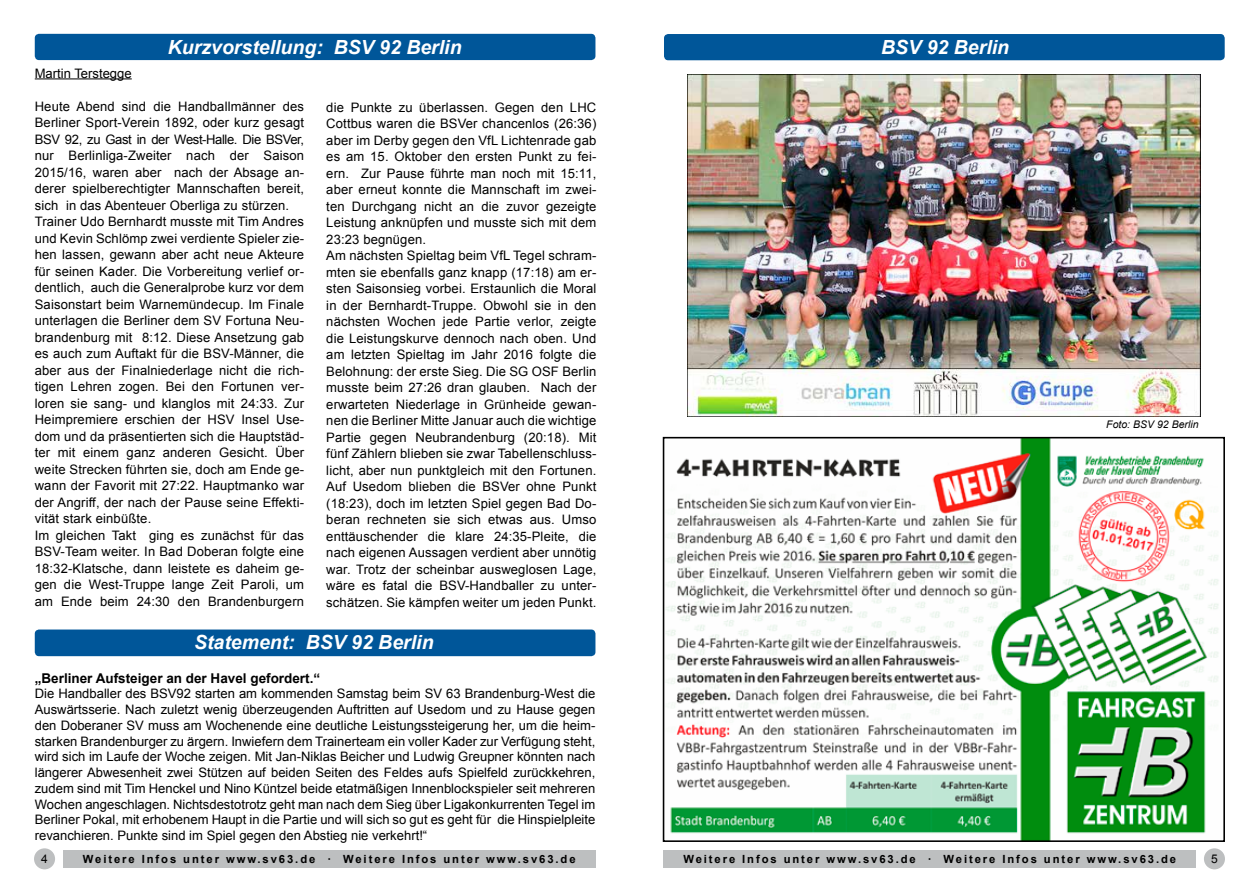
<style>
.page{position:relative;width:1259px;height:893px;background:#fff}
.page>*{position:absolute;margin:0;border:0;box-sizing:border-box;transform-origin:0 0}
.t1{font:italic 700 19.5px "Arial";color:#fff}
.t2{font:700 13.5px "Arial";color:#000}
.t3{font:13.05px/16.5px "Arial";letter-spacing:.01em;color:#000}
.t4{font:12px "Arial";color:#000}
.t5{font:700 11.25px "Arial";letter-spacing:.17em;color:#000}
.t6{font:italic 10.5px "Arial";color:#000}
</style>
<div class="page">
<div style="left:63px;top:850px;width:532px;height:17px;background:#bdbfc0"></div>
<div style="left:663px;top:850px;width:533px;height:17px;background:#bdbfc0"></div>
<div style="left:664px;top:34px;width:560px;height:26px;background:#005699;border-radius:4px"></div>
<div style="left:35px;top:34px;width:560px;height:26px;background:#005699;border-radius:4px"></div>
<div style="left:35px;top:629px;width:560px;height:27px;background:#005699;border-radius:4px"></div>
<div style="left:34px;top:848px;width:21px;height:21px;background:#bdbfc0;border-radius:50%"></div>
<div style="left:1204px;top:848px;width:21px;height:21px;background:#bdbfc0;border-radius:50%"></div>
<hr style="left:35px;top:78px;width:97px;height:1px;background:#000">
<img style="left:666px;top:440px;width:553px;height:399px">
<div style="left:663px;top:437px;width:562px;height:405px;border:2px solid #000"></div>
<img style="left:687px;top:75px;width:513px;height:342px">
<h1 class="t1" style="left:168px;top:35px;width:295px">Kurzvorstellung: BSV 92 Berlin</h1>
<h1 class="t1" style="left:881px;top:34px;width:129px">BSV 92 Berlin</h1>
<p class="t3" style="left:35px;top:65px;width:98px">Martin Terstegge</p>
<p class="t3" style="left:35px;top:98px;width:271px">Heute Abend sind die Handballmänner des Berliner Sport-Verein 1892, oder kurz gesagt BSV 92, zu Gast in der West-Halle. Die BSVer, nur Berlinliga-Zweiter nach der Saison 2015/16, waren aber nach der Absage an&shy;derer spielberechtigter Mannschaften bereit, sich in das Abenteuer Oberliga zu stürzen.<br>Trainer Udo Bernhardt musste mit Tim Andres und Kevin Schlömp zwei verdiente Spieler zie&shy;hen lassen, gewann aber acht neue Akteure für seinen Kader. Die Vorbereitung verlief or&shy;dentlich, auch die Generalprobe kurz vor dem Saisonstart beim Warnemündecup. Im Finale unterlagen die Berliner dem SV Fortuna Neu&shy;brandenburg mit 8:12. Diese Ansetzung gab es auch zum Auftakt für die BSV-Männer, die aber aus der Finalniederlage nicht die rich&shy;tigen Lehren zogen. Bei den Fortunen ver&shy;loren sie sang- und klanglos mit 24:33. Zur Heimpremiere erschien der HSV Insel Use&shy;dom und da präsentierten sich die Hauptstäd&shy;ter mit einem ganz anderen Gesicht. Über weite Strecken führten sie, doch am Ende ge&shy;wann der Favorit mit 27:22. Hauptmanko war der Angriff, der nach der Pause seine Effekti&shy;vität stark einbüßte.<br>Im gleichen Takt ging es zunächst für das BSV-Team weiter. In Bad Doberan folgte eine 18:32-Klatsche, dann leistete es daheim ge&shy;gen die West-Truppe lange Zeit Paroli, um am Ende beim 24:30 den Brandenburgern</p>
<p class="t3" style="left:326px;top:99px;width:271px">die Punkte zu überlassen. Gegen den LHC Cottbus waren die BSVer chancenlos (26:36) aber im Derby gegen den VfL Lichtenrade gab es am 15. Oktober den ersten Punkt zu fei&shy;ern. Zur Pause führte man noch mit 15:11, aber erneut konnte die Mannschaft im zwei&shy;ten Durchgang nicht an die zuvor gezeigte Leistung anknüpfen und musste sich mit dem 23:23 begnügen.<br>Am nächsten Spieltag beim VfL Tegel schram&shy;mten sie ebenfalls ganz knapp (17:18) am er&shy;sten Saisonsieg vorbei. Erstaunlich die Moral in der Bernhardt-Truppe. Obwohl sie in den nächsten Wochen jede Partie verlor, zeigte die Leistungskurve dennoch nach oben. Und am letzten Spieltag im Jahr 2016 folgte die Belohnung: der erste Sieg. Die SG OSF Berlin musste beim 27:26 dran glauben. Nach der erwarteten Niederlage in Grünheide gewan&shy;nen die Berliner Mitte Januar auch die wichtige Partie gegen Neubrandenburg (20:18). Mit fünf Zählern blieben sie zwar Tabellenschluss&shy;licht, aber nun punktgleich mit den Fortunen.<br>Auf Usedom blieben die BSVer ohne Punkt (18:23), doch im letzten Spiel gegen Bad Do&shy;beran rechneten sie sich etwas aus. Umso enttäuschender die klare 24:35-Pleite, die nach eigenen Aussagen verdient aber unnötig war. Trotz der scheinbar ausweglosen Lage, wäre es fatal die BSV-Handballer zu unter&shy;schätzen. Sie kämpfen weiter um jeden Punkt.</p>
<h1 class="t1" style="left:194px;top:629px;width:241px">Statement: BSV 92 Berlin</h1>
<p class="t2" style="left:35px;top:669px;width:287px">„Berliner Aufsteiger an der Havel gefordert.“</p>
<p class="t3" style="left:35px;top:686px;width:562px;line-height:15.8px;text-align:justify">Die Handballer des BSV92 starten am kommenden Samstag beim SV 63 Brandenburg-West die Auswärtsserie. Nach zuletzt wenig überzeugenden Auftritten auf Usedom und zu Hause gegen den Doberaner SV muss am Wochenende eine deutliche Leistungssteigerung her, um die heim&shy;starken Brandenburger zu ärgern. Inwiefern dem Trainerteam ein voller Kader zur Verfügung steht, wird sich im Laufe der Woche zeigen. Mit Jan-Niklas Beicher und Ludwig Greupner könnten nach längerer Abwesenheit zwei Stützen auf beiden Seiten des Feldes aufs Spielfeld zurückkehren, zudem sind mit Tim Henckel und Nino Küntzel beide etatmäßigen Innenblockspieler seit mehreren Wochen angeschlagen. Nichtsdestotrotz geht man nach dem Sieg über Ligakonkurrenten Tegel im Berliner Pokal, mit erhobenem Haupt in die Partie und will sich so gut es geht für die Hinspielpleite revanchieren. Punkte sind im Spiel gegen den Abstieg nie verkehrt!“</p>
<p class="t6" style="left:1106px;top:417px;width:94px">Foto: BSV 92 Berlin</p>
<p class="t4" style="left:41px;top:851px;width:8px">4</p>
<p class="t4" style="left:1211px;top:851px;width:8px">5</p>
<p class="t5" style="left:83px;top:851px;width:494px">Weitere Infos unter www.sv63.de · Weitere Infos unter www.sv63.de</p>
<p class="t5" style="left:683px;top:851px;width:494px">Weitere Infos unter www.sv63.de · Weitere Infos unter www.sv63.de</p>
</div>
